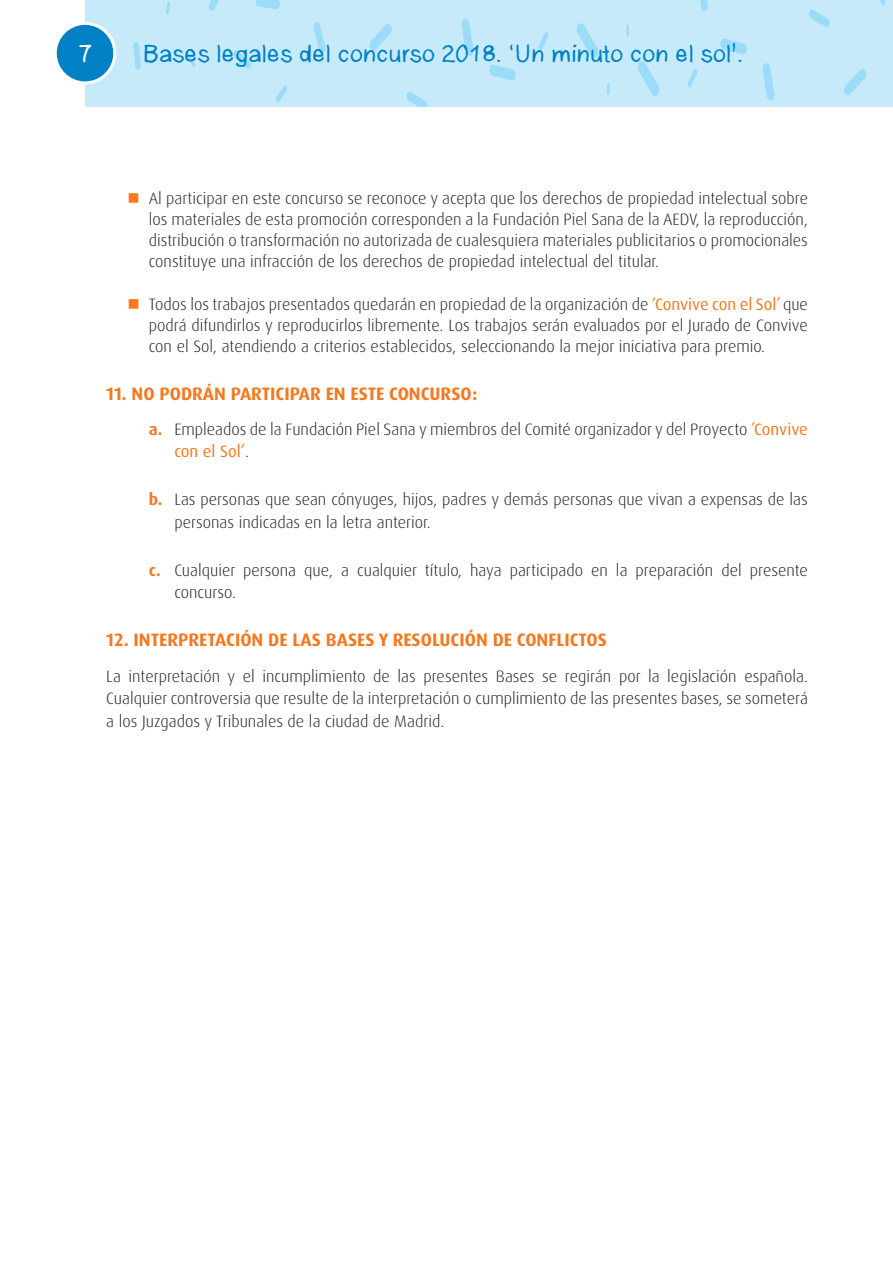
<style>
.page{position:relative;width:893px;height:1263px;background:#fff}
.page>*{position:absolute;margin:0;border:0;box-sizing:border-box;transform-origin:0 0}
.t1{font:24px "Anke Sans";color:#0080c5}
.t2{font:24px "Anke Sans";color:#fff}
.nivel_2{font:700 18px "Dax Pro";color:#f47921}
.txt_corrido{font:300 16.5px/21px "Dax Pro";color:#231f20;text-align:justify}
.listas_numericas{font:300 16.5px/22.5px "Dax Pro";color:#231f20}
.s1{font-weight:400;color:#f47921}
.s2{font-weight:700;color:#f47921}
</style>
<div class="page">
<div style="left:85px;top:0;width:808px;height:106px;background:#c6eafa"></div>
<svg style="left:188px;top:56px;width:7px;height:11px"></svg>
<svg style="left:538px;top:32px;width:11px;height:18px"></svg>
<svg style="left:208px;top:0;width:11px;height:11px"></svg>
<svg style="left:276px;top:86px;width:11px;height:17px"></svg>
<svg style="left:256px;top:0;width:24px;height:9px"></svg>
<svg style="left:133px;top:42px;width:8px;height:28px"></svg>
<svg style="left:233px;top:50px;width:18px;height:19px"></svg>
<svg style="left:576px;top:23px;width:23px;height:35px"></svg>
<svg style="left:461px;top:18px;width:13px;height:38px"></svg>
<svg style="left:313px;top:22px;width:13px;height:31px"></svg>
<svg style="left:607px;top:83px;width:3px;height:12px"></svg>
<svg style="left:406px;top:92px;width:21px;height:14px"></svg>
<svg style="left:369px;top:23px;width:23px;height:28px"></svg>
<svg style="left:166px;top:1px;width:4px;height:13px"></svg>
<svg style="left:489px;top:64px;width:27px;height:17px"></svg>
<svg style="left:687px;top:69px;width:11px;height:18px"></svg>
<svg style="left:879px;top:0;width:7px;height:6px"></svg>
<svg style="left:637px;top:61px;width:23px;height:35px"></svg>
<svg style="left:762px;top:63px;width:13px;height:38px"></svg>
<svg style="left:626px;top:24px;width:3px;height:12px"></svg>
<svg style="left:700px;top:0;width:8px;height:12px"></svg>
<svg style="left:809px;top:9px;width:21px;height:18px"></svg>
<svg style="left:844px;top:68px;width:23px;height:28px"></svg>
<svg style="left:720px;top:38px;width:27px;height:17px"></svg>
<div style="left:55px;top:23px;width:60px;height:60px;background:#0080c5;border-radius:50%"></div>
<div style="left:54px;top:22px;width:62px;height:62px;border:3px solid #fff;border-radius:50%"></div>
<h1 class="t2" style="left:79px;top:38px;width:15px">7</h1>
<h1 class="t1" style="left:143px;top:38px;width:602px">Bases legales del concurso 2018. ‘Un minuto con el sol’.</h1>
<p class="txt_corrido" style="left:149px;top:188px;width:661px">Al participar en este concurso se reconoce y acepta que los derechos de propiedad intelectual sobre los materiales de esta promoción corresponden a la Fundación Piel Sana de la AEDV, la reproducción, distribución o transformación no autorizada de cualesquiera materiales publicitarios o promocionales constituye una infracción de los derechos de propiedad intelectual del titular.</p>
<p class="txt_corrido" style="left:149px;top:293px;width:661px">Todos los trabajos presentados quedarán en propiedad de la organización de <span class="s1">‘Convive con el Sol’</span> que podrá difundirlos y reproducirlos libremente. Los trabajos serán evaluados por el Jurado de Convive con el Sol, atendiendo a criterios establecidos, seleccionando la mejor iniciativa para premio.</p>
<p class="nivel_2" style="left:106px;top:382px;width:372px">11. NO PODRÁN PARTICIPAR EN ESTE CONCURSO:</p>
<p class="listas_numericas" style="left:174px;top:418px;width:635px;text-indent:-26px"><span class="s2">a.</span> Empleados de la Fundación Piel Sana y miembros del Comité organizador y del Proyecto <span class="s1">’Convive con el Sol’</span>.</p>
<p class="listas_numericas" style="left:174px;top:488px;width:635px;text-indent:-26px"><span class="s2">b.</span> Las personas que sean cónyuges, hijos, padres y demás personas que vivan a expensas de las personas indicadas en la letra anterior.</p>
<p class="listas_numericas" style="left:174px;top:559px;width:635px;text-indent:-26px"><span class="s2">c.</span> Cualquier persona que, a cualquier título, haya participado en la preparación del presente concurso.</p>
<p class="nivel_2" style="left:106px;top:628px;width:502px">12. INTERPRETACIÓN DE LAS BASES Y RESOLUCIÓN DE CONFLICTOS</p>
<p class="txt_corrido" style="left:106px;top:665px;width:703px;line-height:22.5px">La interpretación y el incumplimiento de las presentes Bases se regirán por la legislación española.<br>Cualquier controversia que resulte de la interpretación o cumplimiento de las presentes bases, se someterá a los Juzgados y Tribunales de la ciudad de Madrid.</p>
</div>
